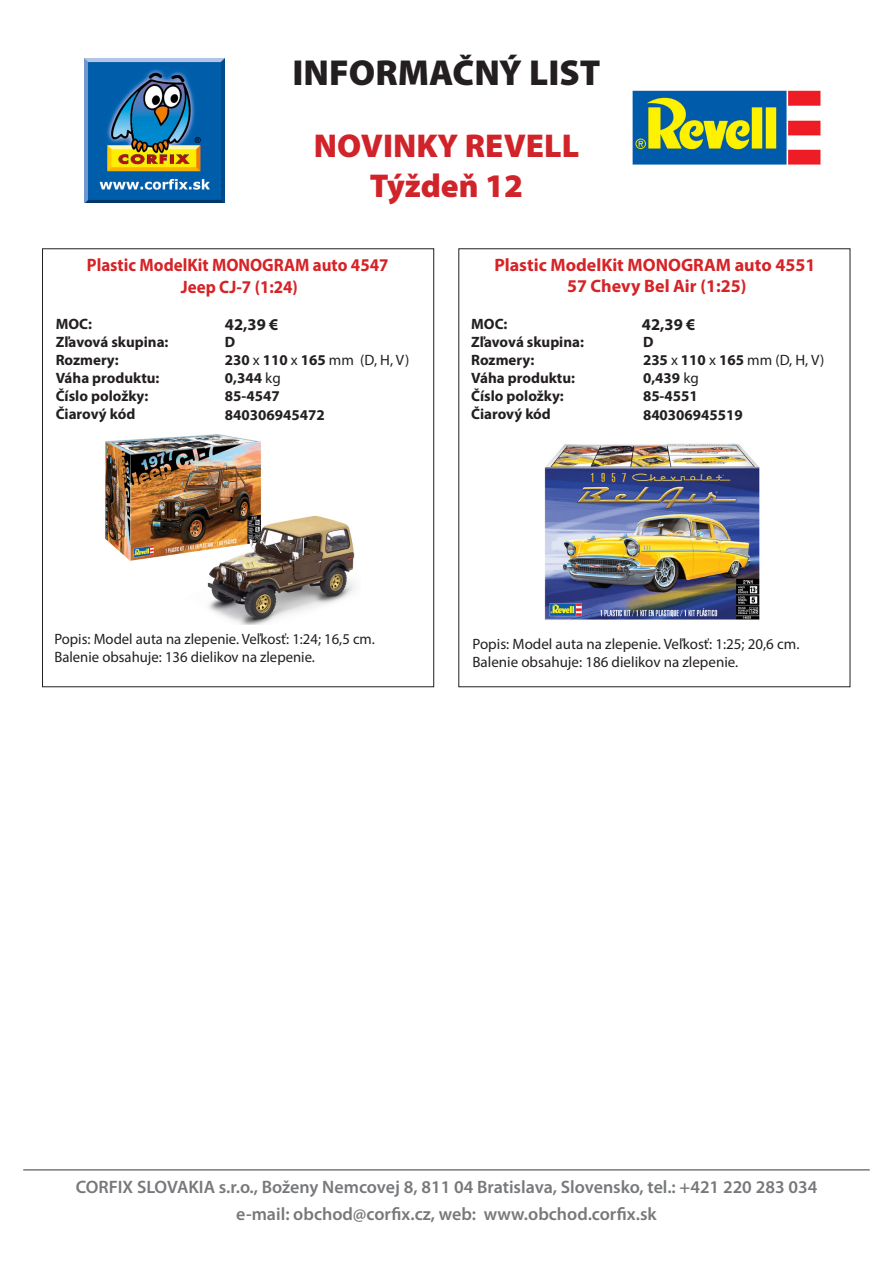
<style>
.page{position:relative;width:893px;height:1263px;background:#fff}
.page>*{position:absolute;margin:0;border:0;box-sizing:border-box;transform-origin:0 0}
.t1{font:900 36.3px "Myriad Pro";color:#231f20}
.t2{font:900 33.15px "Myriad Pro";color:#d1232a}
.t3{font:600 18px "Myriad Pro";color:#76787b}
.t4{font:700 18px/21.6px "Myriad Pro";color:#d62327;text-align:center}
.t5{font:700 18px/21.6px "Myriad Pro";color:#d62327;text-align:center;scale:.94 1}
.t6{font:700 16.5px "Myriad Pro";color:#231f20}
.t7{font:15px/18px "Myriad Pro";color:#231f20}
.t8{font:700 15px/18px "Myriad Pro";color:#231f20}
.s1{font-weight:700}
.s2{font-weight:400}
</style>
<div class="page">
<hr style="left:23px;top:1169px;width:847px;height:1px;background:#76787b">
<img style="left:632px;top:90px;width:189px;height:75px">
<img style="left:105px;top:434px;width:250px;height:191px">
<img style="left:544px;top:443px;width:216px;height:177px">
<img style="left:85px;top:58px;width:140px;height:145px">
<p class="t1" style="left:293px;top:52px;width:309px">INFORMAČNÝ LIST</p>
<p class="t2" style="left:314px;top:127px;width:267px">NOVINKY REVELL</p>
<p class="t2" style="left:370px;top:167px;width:155px">Týždeň 12</p>
<p class="t5" style="left:87px;top:254px;width:322px">Plastic ModelKit MONOGRAM auto 4547<br>Jeep CJ-7 (1:24)</p>
<p class="t4" style="left:494px;top:253px;width:322px">Plastic ModelKit MONOGRAM auto 4551<br>57 Chevy Bel Air (1:25)</p>
<p class="t8" style="left:56px;top:315px;width:38px">MOC:</p>
<p class="t6" style="left:225px;top:314px;width:55px">42,39 €</p>
<p class="t6" style="left:642px;top:314px;width:55px">42,39 €</p>
<p class="t8" style="left:56px;top:333px;width:114px">Zľavová skupina:<br>Rozmery:</p>
<p class="t8" style="left:56px;top:369px;width:105px">Váha produktu:</p>
<p class="t8" style="left:56px;top:387px;width:94px">Číslo položky:</p>
<p class="t8" style="left:56px;top:405px;width:81px">Čiarový kód</p>
<p class="t8" style="left:471px;top:315px;width:114px">MOC:<br>Zľavová skupina:<br>Rozmery:</p>
<p class="t8" style="left:471px;top:369px;width:105px">Váha produktu:</p>
<p class="t8" style="left:471px;top:387px;width:94px">Číslo položky:</p>
<p class="t8" style="left:471px;top:405px;width:81px">Čiarový kód</p>
<p class="t7" style="left:225px;top:333px;width:186px"><span class="s1">D<br>230</span> x <span class="s1">110</span> x <span class="s1">165</span> mm (D, H, V)</p>
<p class="t8" style="left:225px;top:369px;width:57px">0,344 <span class="s2">kg</span></p>
<p class="t8" style="left:225px;top:387px;width:56px">85-4547</p>
<p class="t8" style="left:225px;top:405px;width:101px">840306945472</p>
<p class="t7" style="left:643px;top:333px;width:183px"><span class="s1">D<br>235</span> x <span class="s1">110</span> x <span class="s1">165</span> mm (D, H, V)</p>
<p class="t8" style="left:643px;top:369px;width:57px">0,439 <span class="s2">kg</span></p>
<p class="t8" style="left:643px;top:387px;width:56px">85-4551</p>
<p class="t8" style="left:643px;top:405px;width:101px">840306945519</p>
<p class="t7" style="left:54px;top:629px;width:322px">Popis: Model auta na zlepenie. Veľkosť: 1:24; 16,5 cm.</p>
<p class="t7" style="left:54px;top:647px;width:262px">Balenie obsahuje: 136 dielikov na zlepenie.</p>
<p class="t7" style="left:472px;top:635px;width:329px">Popis: Model auta na zlepenie. Veľkosť: 1:25; 20,6 cm.</p>
<p class="t7" style="left:472px;top:653px;width:267px">Balenie obsahuje: 186 dielikov na zlepenie.</p>
<p class="t3" style="left:76px;top:1176px;width:743px">CORFIX SLOVAKIA s.r.o., Boženy Nemcovej 8, 811 04 Bratislava, Slovensko, tel.: +421 220 283 034</p>
<p class="t3" style="left:236px;top:1203px;width:422px">e-mail: obchod@corfix.cz, web: www.obchod.corfix.sk</p>
</div>
